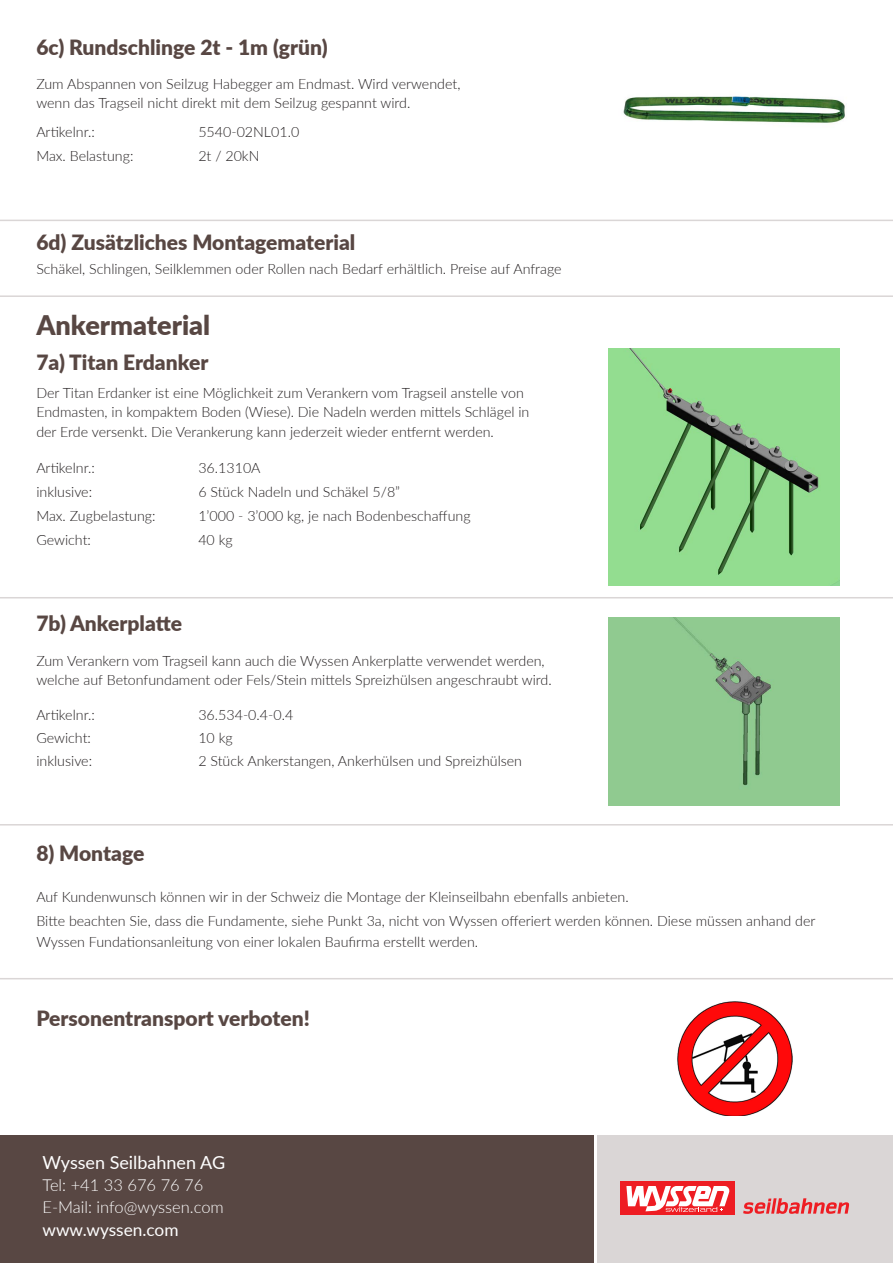
<style>
.page{position:relative;width:893px;height:1263px;background:#fff}
.page>*{position:absolute;margin:0;border:0;box-sizing:border-box;transform-origin:0 0}
.t1{font:900 27px "Lato";color:#584743}
.t2{font:900 21px "Lato";color:#584743}
.t3{font:18px "Lato";color:#fff}
.t4{font:17.25px "Lato";color:#fff}
.t5{font:300 16.5px/21.9px "Lato";color:#fff}
.t6{font:300 14.25px/19.5px "Lato";color:#231f20}
</style>
<div class="page">
<img style="left:618px;top:96px;width:231px;height:124px">
<div style="left:0;top:1135px;width:594px;height:128px;background:#584743"></div>
<div style="left:598px;top:1135px;width:295px;height:128px;background:#dad6d6"></div>
<div style="left:620px;top:1181px;width:114px;height:34px;background:#ee1d23"></div>
<svg style="left:743px;top:1198px;width:106px;height:16px"></svg>
<svg style="left:626px;top:1186px;width:104px;height:26px"></svg>
<hr style="left:0;top:220px;width:893px;height:1px;background:#dad6d6">
<hr style="left:0;top:824px;width:893px;height:1px;background:#dad6d6">
<hr style="left:0;top:978px;width:893px;height:1px;background:#dad6d6">
<img style="left:608px;top:348px;width:231px;height:238px">
<img style="left:677px;top:1001px;width:115px;height:114px">
<hr style="left:0;top:597px;width:893px;height:1px;background:#dad6d6">
<hr style="left:0;top:295px;width:893px;height:2px;background:#dad6d6">
<div style="left:608px;top:618px;width:231px;height:188px;background:#90ca90"></div>
<h2 class="t2" style="left:36px;top:32px;width:293px">6c) Rundschlinge 2t - 1m (grün)</h2>
<p class="t6" style="left:36px;top:73px;width:426px">Zum Abspannen von Seilzug Habegger am Endmast. Wird verwendet, wenn das Tragseil nicht direkt mit dem Seilzug gespannt wird.</p>
<p class="t6" style="left:36px;top:122px;width:60px">Artikelnr.:</p>
<p class="t6" style="left:198px;top:122px;width:102px">5540-02NL01.0</p>
<p class="t6" style="left:36px;top:146px;width:99px">Max. Belastung:</p>
<p class="t6" style="left:198px;top:146px;width:63px">2t / 20kN</p>
<h2 class="t2" style="left:36px;top:227px;width:320px">6d) Zusätzliches Montagematerial</h2>
<p class="t6" style="left:36px;top:259px;width:527px">Schäkel, Schlingen, Seilklemmen oder Rollen nach Bedarf erhältlich. Preise auf Anfrage</p>
<h1 class="t1" style="left:36px;top:305px;width:175px">Ankermaterial</h1>
<h2 class="t2" style="left:36px;top:347px;width:173px">7a) Titan Erdanker</h2>
<p class="t6" style="left:36px;top:382px;width:495px">Der Titan Erdanker ist eine Möglichkeit zum Verankern vom Tragseil anstelle von<br>Endmasten, in kompaktem Boden (Wiese). Die Nadeln werden mittels Schlägel in der Erde versenkt. Die Verankerung kann jederzeit wieder entfernt werden.</p>
<p class="t6" style="left:36px;top:458px;width:60px">Artikelnr.:</p>
<p class="t6" style="left:198px;top:458px;width:64px">36.1310A</p>
<p class="t6" style="left:36px;top:482px;width:57px">inklusive:</p>
<p class="t6" style="left:198px;top:482px;width:203px">6 Stück Nadeln und Schäkel 5/8”</p>
<p class="t6" style="left:36px;top:505px;width:121px">Max. Zugbelastung:</p>
<p class="t6" style="left:198px;top:505px;width:274px">1’000 - 3’000 kg, je nach Bodenbeschaffung</p>
<p class="t6" style="left:36px;top:529px;width:56px">Gewicht:</p>
<p class="t6" style="left:198px;top:529px;width:36px">40 kg</p>
<h2 class="t2" style="left:36px;top:608px;width:147px">7b) Ankerplatte</h2>
<p class="t6" style="left:36px;top:650px;width:517px">Zum Verankern vom Tragseil kann auch die Wyssen Ankerplatte verwendet werden, welche auf Betonfundament oder Fels/Stein mittels Spreizhülsen angeschraubt wird.</p>
<p class="t6" style="left:36px;top:705px;width:60px">Artikelnr.:</p>
<p class="t6" style="left:198px;top:705px;width:96px">36.534-0.4-0.4</p>
<p class="t6" style="left:36px;top:727px;width:56px">Gewicht:</p>
<p class="t6" style="left:198px;top:727px;width:36px">10 kg</p>
<p class="t6" style="left:36px;top:751px;width:57px">inklusive:</p>
<p class="t6" style="left:198px;top:751px;width:325px">2 Stück Ankerstangen, Ankerhülsen und Spreizhülsen</p>
<h2 class="t2" style="left:36px;top:838px;width:110px">8) Montage</h2>
<p class="t6" style="left:36px;top:884px;width:781px;line-height:23.7px">Auf Kundenwunsch können wir in der Schweiz die Montage der Kleinseilbahn ebenfalls anbieten.<br>Bitte beachten Sie, dass die Fundamente, siehe Punkt 3a, nicht von Wyssen offeriert werden können. Diese müssen anhand der</p>
<p class="t6" style="left:36px;top:931px;width:443px">Wyssen Fundationsanleitung von einer lokalen Baufirma erstellt werden.</p>
<h2 class="t2" style="left:36px;top:1003px;width:275px">Personentransport verboten!</h2>
<p class="t3" style="left:43px;top:1150px;width:184px">Wyssen Seilbahnen AG</p>
<p class="t5" style="left:43px;top:1174px;width:183px">Tel: +41 33 676 76 76<br>E-Mail: info@wyssen.com</p>
<p class="t4" style="left:43px;top:1217px;width:138px">www.wyssen.com</p>
</div>
